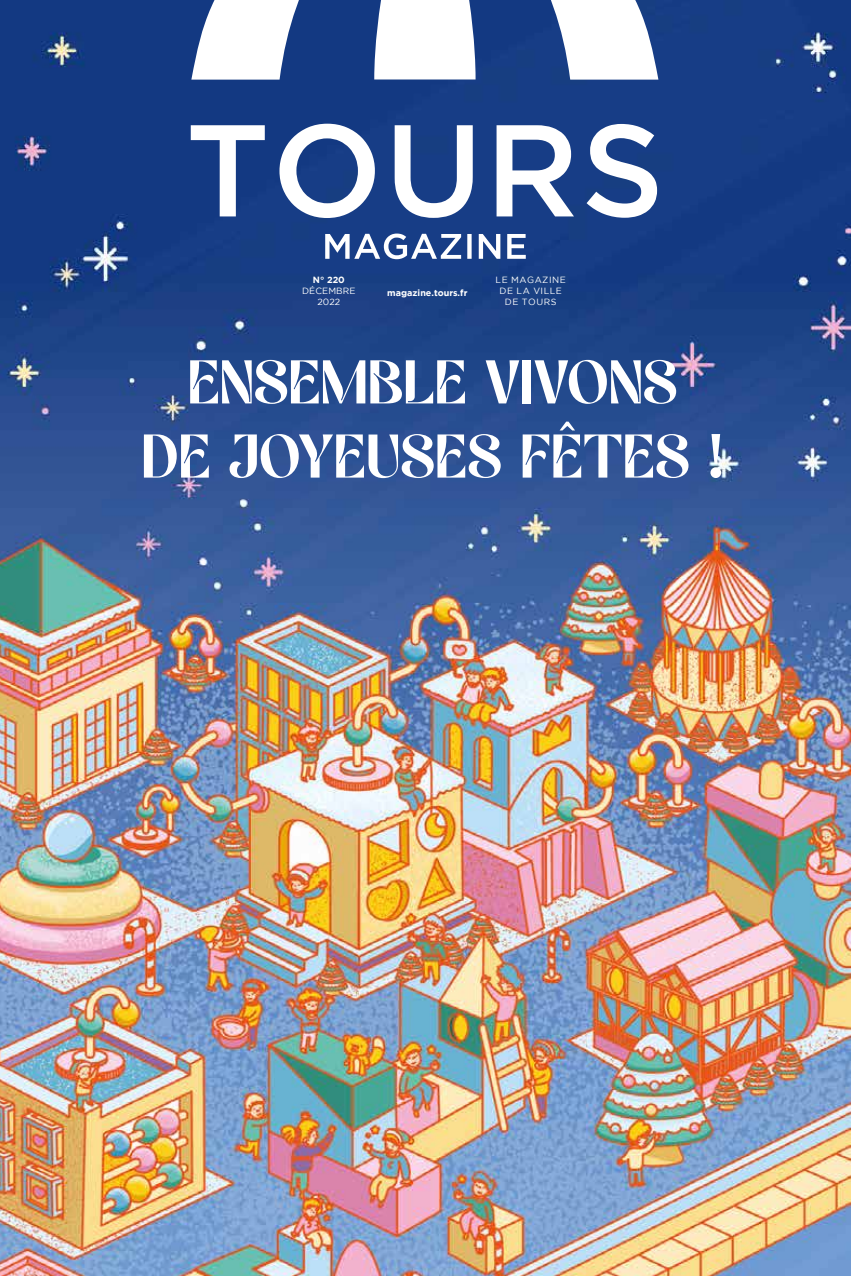
<style>
.page{position:relative;width:851px;height:1276px;background:#fff}
.page>*{position:absolute;margin:0;border:0;box-sizing:border-box;transform-origin:0 0}
.TITRE_ARTICLE_PRINCI{font:61.8px "Avoraty";color:#fff}
.t1{font:9px "Gotham";letter-spacing:.055em;color:#fff}
.t2{font:700 9px "Gotham";color:#fff}
.t3{font:9px "Gotham";letter-spacing:.015em;color:#fff}
</style>
<div class="page">
<img style="left:0;top:0;width:850px;height:1276px">
<svg style="left:191px;top:0;width:139px;height:80px"></svg>
<svg style="left:520px;top:0;width:138px;height:80px"></svg>
<svg style="left:374px;top:0;width:101px;height:79px"></svg>
<svg style="left:191px;top:124px;width:466px;height:94px;fill:#173d86"></svg>
<svg style="left:325px;top:233px;width:200px;height:26px"></svg>
<p class="t2" style="left:313px;top:275px;width:33px">N° 220</p>
<p class="t3" style="left:302px;top:286px;width:55px">DÉCEMBRE</p>
<p class="t1" style="left:317px;top:297px;width:24px">2022</p>
<p class="t2" style="left:387px;top:287px;width:82px">magazine.tours.fr</p>
<p class="t1" style="left:495px;top:275px;width:72px">LE MAGAZINE</p>
<p class="t1" style="left:499px;top:286px;width:64px">DE LA VILLE</p>
<p class="t1" style="left:505px;top:297px;width:53px">DE TOURS</p>
<p class="TITRE_ARTICLE_PRINCI" style="left:188px;top:345px;width:491px">ENSEMBLE VIVONS</p>
<p class="TITRE_ARTICLE_PRINCI" style="left:141px;top:419px;width:583px">DE JOYEUSES FÊTES !</p>
</div>
